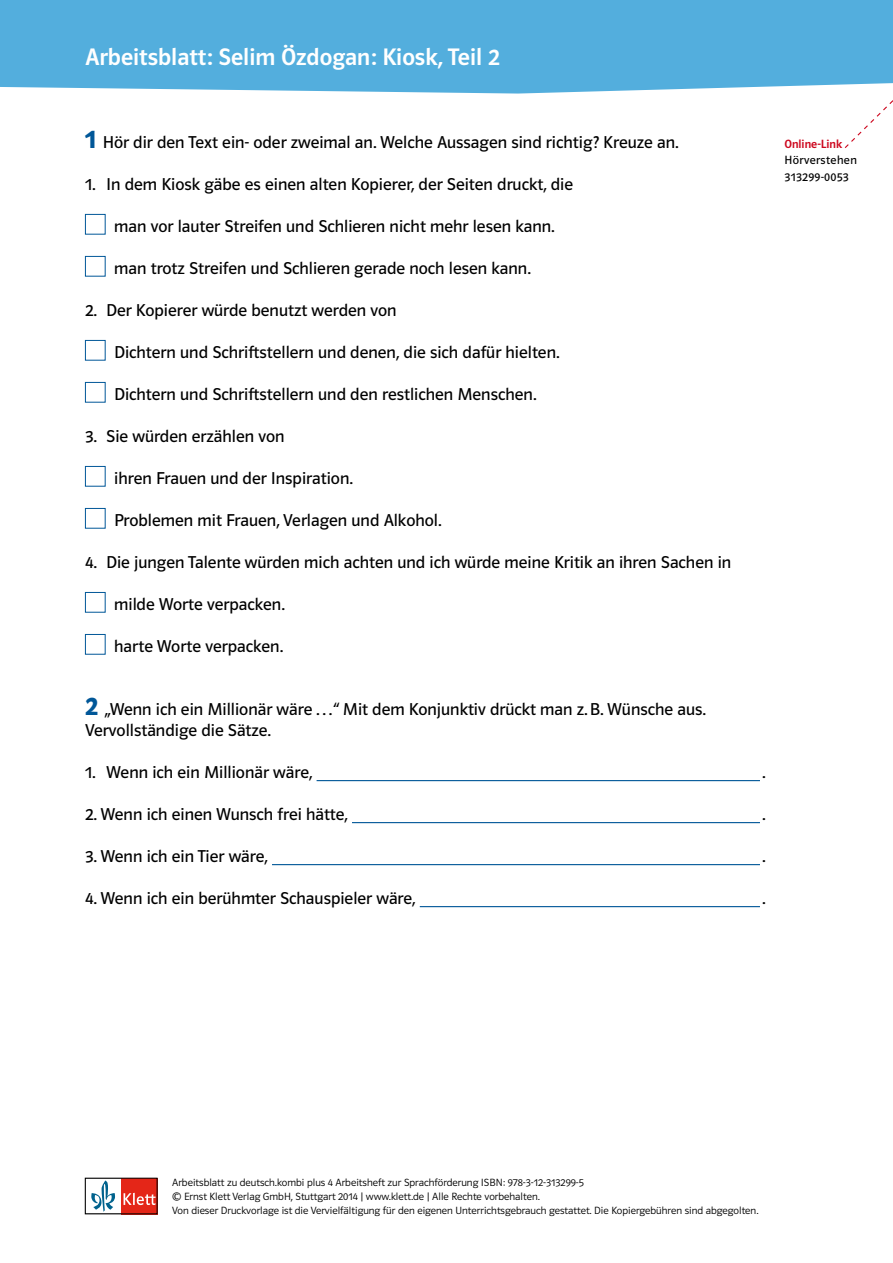
<style>
.page{position:relative;width:893px;height:1263px;background:#fff}
.page>*{position:absolute;margin:0;border:0;box-sizing:border-box;transform-origin:0 0}
._910_kolumne_oben_li{font:24px "Polo ST11 K Krftg";color:#fff}
._218_Aufgabentext_oh{font:17.25px "Polo ST11 K Buch";color:#000}
._211_Aufgabentext_mi{font:17.25px/21px "Polo ST11 K Buch";color:#000}
.Online_Link_2{font:12px "Polo ST11 K Buch";letter-spacing:.03em;color:#000}
.Online_Link_1{font:12px "Polo ST11 K Krftg";color:#cd071e}
._913_Infinitiv_unter{font:10.5px "Polo ST11 K Leicht";color:#000}
.s1{font-family:"Polo ST11 K Hfett";font-size:27px;color:#005798}
</style>
<div class="page">
<svg style="left:844px;top:100px;width:49px;height:48px"></svg>
<div style="left:0;top:0;width:893px;height:94px;background:#53aedd"></div>
<svg style="left:91px;top:1180px;width:64px;height:32px"></svg>
<div style="left:85px;top:1178px;width:72px;height:36px;border:1px solid #000"></div>
<hr style="left:317px;top:780px;width:443px;height:1px;background:#005798">
<hr style="left:352px;top:822px;width:408px;height:1px;background:#005798">
<hr style="left:272px;top:864px;width:488px;height:1px;background:#005798">
<hr style="left:420px;top:906px;width:340px;height:1px;background:#005798">
<div style="left:85px;top:214px;width:21px;height:21px;background:#fff;border:1px solid #005798"></div>
<div style="left:85px;top:256px;width:21px;height:21px;background:#fff;border:1px solid #005798"></div>
<div style="left:85px;top:340px;width:21px;height:21px;background:#fff;border:1px solid #005798"></div>
<div style="left:85px;top:382px;width:21px;height:21px;background:#fff;border:1px solid #005798"></div>
<div style="left:85px;top:466px;width:21px;height:21px;background:#fff;border:1px solid #005798"></div>
<div style="left:85px;top:508px;width:21px;height:21px;background:#fff;border:1px solid #005798"></div>
<div style="left:85px;top:592px;width:21px;height:21px;background:#fff;border:1px solid #005798"></div>
<div style="left:85px;top:634px;width:21px;height:21px;background:#fff;border:1px solid #005798"></div>
<p class="_910_kolumne_oben_li" style="left:85px;top:44px;width:416px">Arbeitsblatt: Selim Özdogan: Kiosk, Teil 2</p>
<p class="_211_Aufgabentext_mi" style="left:85px;top:131px;width:595px"><span class="s1">1</span> Hör dir den Text ein- oder zweimal an. Welche Aussagen sind richtig? Kreuze an.</p>
<p class="_218_Aufgabentext_oh" style="left:85px;top:174px;width:490px">1. In dem Kiosk gäbe es einen alten Kopierer, der Seiten druckt, die</p>
<p class="_218_Aufgabentext_oh" style="left:114px;top:216px;width:442px">man vor lauter Streifen und Schlieren nicht mehr lesen kann.</p>
<p class="_218_Aufgabentext_oh" style="left:114px;top:258px;width:418px">man trotz Streifen und Schlieren gerade noch lesen kann.</p>
<p class="_218_Aufgabentext_oh" style="left:85px;top:300px;width:313px">2. Der Kopierer würde benutzt werden von</p>
<p class="_218_Aufgabentext_oh" style="left:114px;top:342px;width:447px">Dichtern und Schriftstellern und denen, die sich dafür hielten.</p>
<p class="_218_Aufgabentext_oh" style="left:114px;top:384px;width:424px">Dichtern und Schriftstellern und den restlichen Menschen.</p>
<p class="_218_Aufgabentext_oh" style="left:85px;top:426px;width:201px">3. Sie würden erzählen von</p>
<p class="_218_Aufgabentext_oh" style="left:114px;top:468px;width:240px">ihren Frauen und der Inspiration.</p>
<p class="_218_Aufgabentext_oh" style="left:114px;top:510px;width:329px">Problemen mit Frauen, Verlagen und Alkohol.</p>
<p class="_218_Aufgabentext_oh" style="left:85px;top:552px;width:648px">4. Die jungen Talente würden mich achten und ich würde meine Kritik an ihren Sachen in</p>
<p class="_218_Aufgabentext_oh" style="left:114px;top:594px;width:172px">milde Worte verpacken.</p>
<p class="_218_Aufgabentext_oh" style="left:114px;top:636px;width:170px">harte Worte verpacken.</p>
<p class="_211_Aufgabentext_mi" style="left:85px;top:698px;width:622px"><span class="s1">2</span> „Wenn ich ein Millionär wäre…“ Mit dem Konjunktiv drückt man z.B. Wünsche aus.<br>Vervollständige die Sätze.</p>
<p class="_218_Aufgabentext_oh" style="left:85px;top:762px;width:229px">1. Wenn ich ein Millionär wäre,</p>
<p class="_218_Aufgabentext_oh" style="left:762px;top:762px;width:5px">.</p>
<p class="_218_Aufgabentext_oh" style="left:85px;top:804px;width:264px">2. Wenn ich einen Wunsch frei hätte,</p>
<p class="_218_Aufgabentext_oh" style="left:762px;top:804px;width:5px">.</p>
<p class="_218_Aufgabentext_oh" style="left:85px;top:846px;width:184px">3. Wenn ich ein Tier wäre,</p>
<p class="_218_Aufgabentext_oh" style="left:762px;top:846px;width:5px">.</p>
<p class="_218_Aufgabentext_oh" style="left:85px;top:888px;width:332px">4. Wenn ich ein berühmter Schauspieler wäre,</p>
<p class="_218_Aufgabentext_oh" style="left:762px;top:888px;width:5px">.</p>
<p class="Online_Link_1" style="left:784px;top:137px;width:59px">Online-Link</p>
<p class="Online_Link_2" style="left:784px;top:153px;width:74px">Hörverstehen</p>
<p class="Online_Link_2" style="left:784px;top:170px;width:66px">313299-0053</p>
<p class="_913_Infinitiv_unter" style="left:172px;top:1177px;width:413px">Arbeitsblatt zu deutsch.kombi plus 4 Arbeitsheft zur Sprachförderung ISBN: 978-3-12-313299-5</p>
<p class="_913_Infinitiv_unter" style="left:172px;top:1191px;width:369px">© Ernst Klett Verlag GmbH, Stuttgart 2014 | www.klett.de | Alle Rechte vorbehalten.</p>
<p class="_913_Infinitiv_unter" style="left:172px;top:1205px;width:588px">Von dieser Druckvorlage ist die Vervielfältigung für den eigenen Unterrichtsgebrauch gestattet. Die Kopiergebühren sind abgegolten.</p>
</div>
